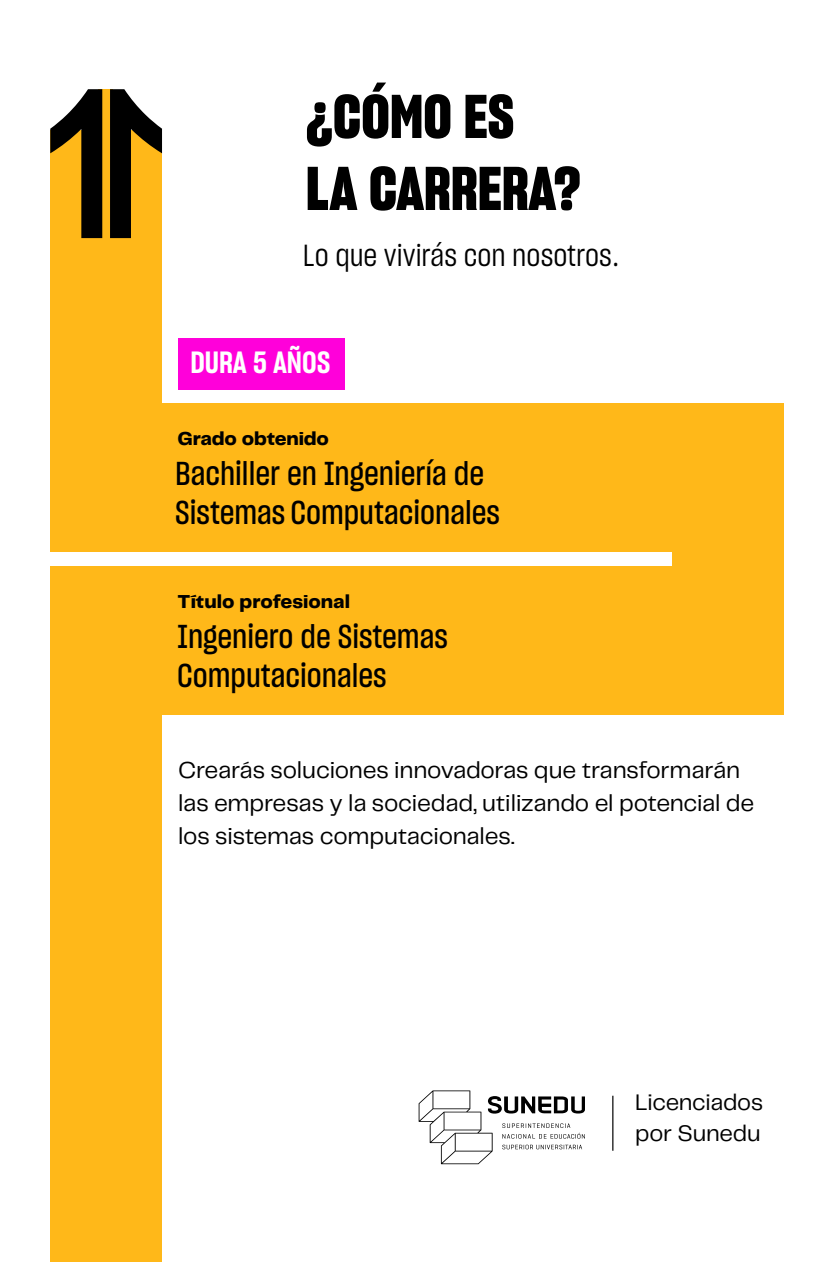
<style>
.page{position:relative;width:834px;height:1262px;background:#fff}
.page>*{position:absolute;margin:0;border:0;box-sizing:border-box;transform-origin:0 0}
.t1{font:60px/72px "Sharp Grotesk Bold 15";color:#000}
.t2{font:32.5px/39px "Sharp Grotesk Medium 15";color:#000}
.t3{font:30px "Sharp Grotesk Book 15";color:#000}
.t4{font:30px "Sharp Grotesk Semi Bold 15";color:#fff}
.t5{font:24px/33px "PP Telegraf";letter-spacing:-.01em;color:#000}
.t6{font:23.4px/31.5px "PP Telegraf";letter-spacing:-.01em;color:#000}
.t7{font:800 19.5px "Telegraf";letter-spacing:-.005em;color:#000}
</style>
<div class="page">
<div style="left:50px;top:130px;width:112px;height:398px;background:#ffb819"></div>
<div style="left:99px;top:89px;width:14px;height:123px;background:#ffb819"></div>
<div style="left:50px;top:792px;width:112px;height:470px;background:#ffb819"></div>
<div style="left:50px;top:646px;width:112px;height:168px;background:#ffb819"></div>
<div style="left:672px;top:547px;width:112px;height:123px;background:#ffb819"></div>
<div style="left:50px;top:404px;width:734px;height:148px;background:#ffb819"></div>
<div style="left:50px;top:567px;width:734px;height:148px;background:#ffb819"></div>
<svg style="left:50px;top:89px;width:52px;height:149px"></svg>
<svg style="left:110px;top:89px;width:52px;height:149px"></svg>
<div style="left:178px;top:338px;width:166px;height:51px;background:#ff00da"></div>
<svg style="left:419px;top:1090px;width:166px;height:74px"></svg>
<hr style="left:612px;top:1096px;width:1px;height:55px;background:#000">
<h1 class="t1" style="left:306px;top:79px;width:276px">¿CÓMO ES<br>LA CARRERA?</h1>
<p class="t3" style="left:303px;top:234px;width:318px">Lo que vivirás con nosotros.</p>
<p class="t4" style="left:190px;top:342px;width:141px">DURA 5 AÑOS</p>
<p class="t7" style="left:177px;top:425px;width:153px">Grado obtenido</p>
<h2 class="t2" style="left:175px;top:453px;width:326px">Bachiller en Ingeniería de<br>Sistemas Computacionales</h2>
<p class="t7" style="left:177px;top:588px;width:174px">Título profesional</p>
<h2 class="t2" style="left:177px;top:616px;width:272px">Ingeniero de Sistemas<br>Computacionales</h2>
<p class="t5" style="left:178px;top:753px;width:578px">Crearás soluciones innovadoras que transformarán las empresas y la sociedad, utilizando el potencial de los sistemas computacionales.</p>
<p class="t6" style="left:635px;top:1085px;width:129px">Licenciados por Sunedu</p>
</div>
